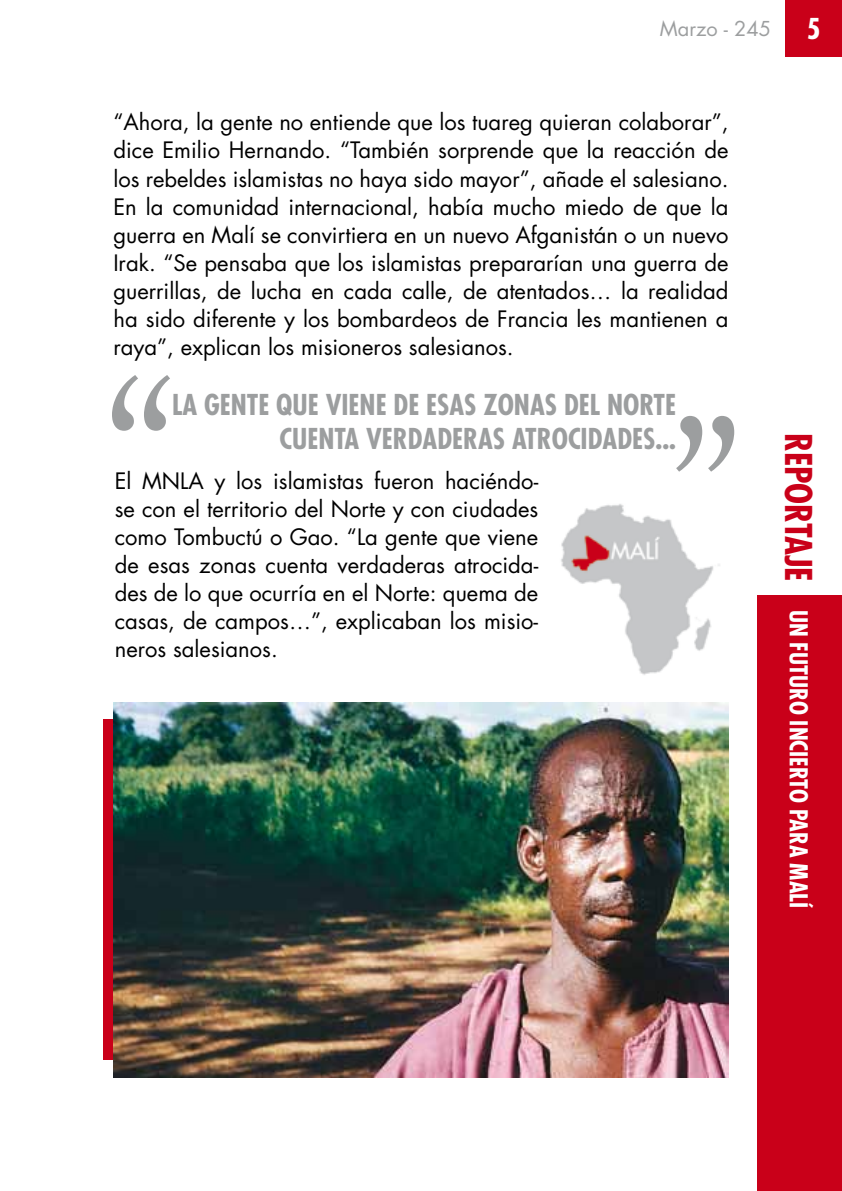
<style>
.page{position:relative;width:842px;height:1191px;background:#fff}
.page>*{position:absolute;margin:0;border:0;box-sizing:border-box;transform-origin:0 0}
.t1{font:700 condensed 36px "Futura";color:#c90019}
.t2{font:700 condensed 28px "Futura";color:#9c9e9f}
.t3{font:700 condensed 28px "Futura";color:#fff}
.t4{font:700 condensed 24px "Futura";color:#fff}
.t5{font:22px/28px "Futura";color:#000;text-align:justify}
.t6{font:20px "Futura";color:#9c9e9f}
</style>
<div class="page">
<div style="left:785px;top:0;width:57px;height:57px;background:#c90019"></div>
<div style="left:757px;top:595px;width:85px;height:596px;background:#c90019"></div>
<div style="left:103px;top:719px;width:23px;height:341px;background:#c90019"></div>
<svg style="left:112px;top:375px;width:58px;height:56px"></svg>
<svg style="left:676px;top:416px;width:58px;height:56px"></svg>
<img style="left:561px;top:504px;width:159px;height:171px">
<img style="left:113px;top:702px;width:615px;height:375px">
<p class="t6" style="left:660px;top:16px;width:113px">Marzo - 245</p>
<p class="t3" style="left:807px;top:12px;width:15px">5</p>
<p class="t5" style="left:113px;top:109px;width:617px">“Ahora, la gente no entiende que los tuareg quieran colaborar”, dice Emilio Hernando. “También sorprende que la reacción de los rebeldes islamistas no haya sido mayor”, añade el salesiano.<br>En la comunidad internacional, había mucho miedo de que la guerra en Malí se convirtiera en un nuevo Afganistán o un nuevo Irak. “Se pensaba que los islamistas prepararían una guerra de guerrillas, de lucha en cada calle, de atentados… la realidad ha sido diferente y los bombardeos de Francia les mantienen a raya”, explican los misioneros salesianos.</p>
<p class="t2" style="left:172px;top:387px;width:46px">LA GENTE</p>
<p class="t2" style="left:276px;top:387px;width:15px">QUE</p>
<p class="t2" style="left:326px;top:387px;width:13px">VIENE</p>
<p class="t2" style="left:393px;top:387px;width:46px">DE ESAS</p>
<p class="t2" style="left:483px;top:387px;width:16px">ZONAS</p>
<p class="t2" style="left:564px;top:387px;width:58px">DEL NORTE</p>
<p class="t2" style="left:279px;top:421px;width:15px">CUENTA</p>
<p class="t2" style="left:366px;top:421px;width:15px">VERDADERAS</p>
<p class="t2" style="left:512px;top:421px;width:14px">ATROCIDADES</p>
<p class="t2" style="left:655px;top:421px;width:22px">...</p>
<p class="t5" style="left:115px;top:467px;width:425px">El MNLA y los islamistas fueron haciéndo&shy;se con el territorio del Norte y con ciudades como Tombuctú o Gao. “La gente que viene de esas zonas cuenta verdaderas atrocida&shy;des de lo que ocurría en el Norte: quema de casas, de campos…”, explicaban los misio&shy;neros salesianos.</p>
<h1 class="t1" style="left:821px;top:433px;width:150px;rotate:90deg">REPORTAJE</h1>
<p class="t4" style="left:814px;top:609px;width:300px;rotate:90deg">UN FUTURO INCIERTO PARA MALÍ</p>
</div>
